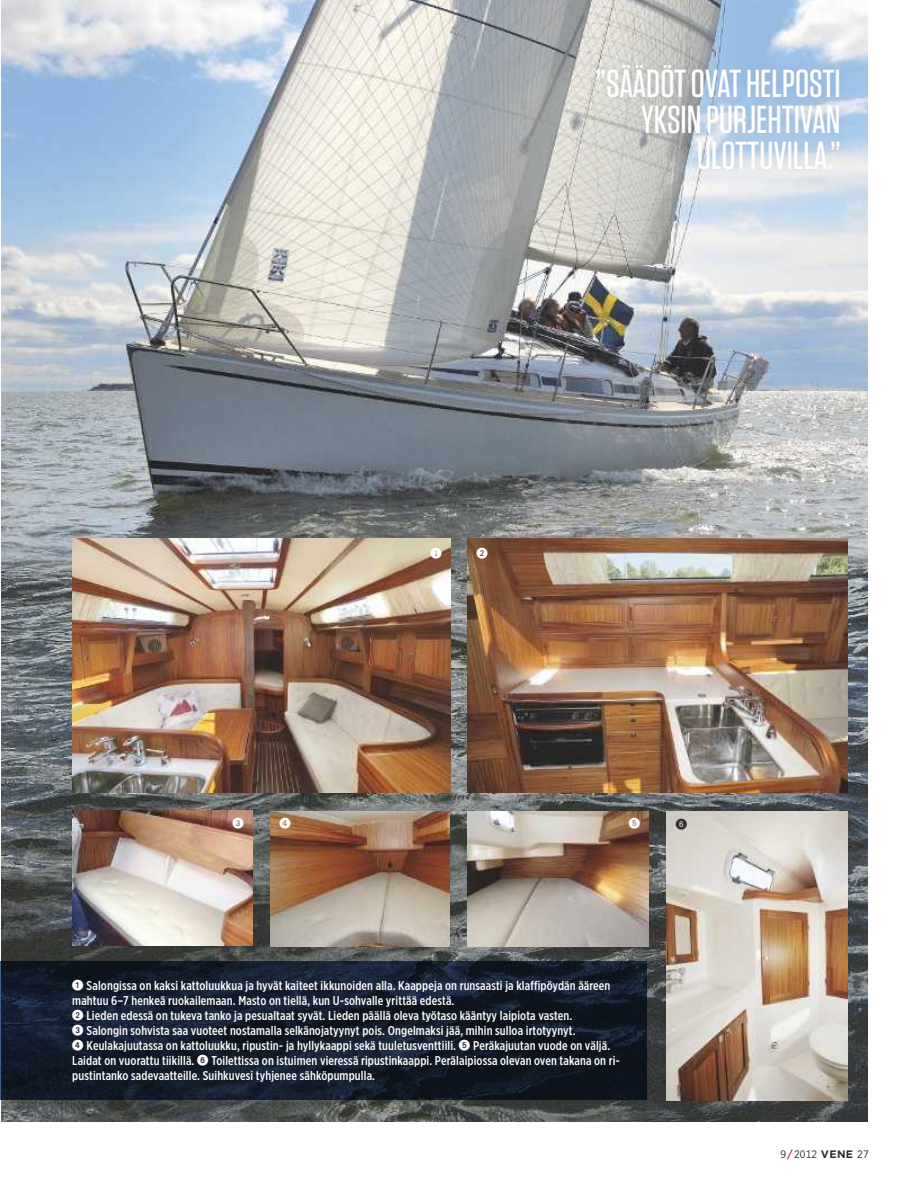
<style>
.page{position:relative;width:923px;height:1191px;background:#fff}
.page>*{position:absolute;margin:0;border:0;box-sizing:border-box;transform-origin:0 0}
.t1{font:500 39px/36px "Tungsten";color:#fefefe;text-align:right}
.t2{font:500 12.75px/15px "Gotham X Narrow";letter-spacing:.01em;color:#fefefe}
.t3{font:10.8px "Gotham Narrow";letter-spacing:.01em;color:#2e2e2d}
.s1{font-family:"Gotham";font-weight:500;color:#c32339}
.s2{font-family:"Gotham";font-weight:700}
</style>
<div class="page">
<img style="left:1px;top:595px;width:866px;height:526px">
<img style="left:1px;top:0;width:866px;height:595px">
<svg style="left:1px;top:961px;width:646px;height:139px;background:#131c2b"></svg>
<div style="left:588px;top:56px;width:259px;height:121px;background:#2e2e2d;opacity:.1"></div>
<img style="left:72px;top:539px;width:379px;height:254px">
<img style="left:468px;top:539px;width:379px;height:254px">
<img style="left:667px;top:811px;width:180px;height:289px">
<img style="left:72px;top:810px;width:181px;height:136px">
<img style="left:270px;top:811px;width:179px;height:135px">
<img style="left:468px;top:811px;width:180px;height:135px">
<svg style="left:430px;top:547px;width:11px;height:11px"></svg>
<svg style="left:476px;top:547px;width:11px;height:11px"></svg>
<svg style="left:629px;top:817px;width:11px;height:11px"></svg>
<svg style="left:676px;top:818px;width:11px;height:11px"></svg>
<svg style="left:72px;top:979px;width:11px;height:11px"></svg>
<svg style="left:72px;top:1009px;width:11px;height:11px"></svg>
<svg style="left:459px;top:1039px;width:11px;height:11px"></svg>
<svg style="left:197px;top:1054px;width:11px;height:11px"></svg>
<svg style="left:233px;top:817px;width:11px;height:11px"></svg>
<svg style="left:280px;top:818px;width:11px;height:11px"></svg>
<h1 class="t1" style="left:596px;top:66px;width:246px">”SÄÄDÖT OVAT HELPOSTI<br>YKSIN PURJEHTIVAN<br>ULOTTUVILLA.”</h1>
<p class="t2" style="left:87px;top:977px;width:525px">Salongissa on kaksi kattoluukkua ja hyvät kaiteet ikkunoiden alla. Kaappeja on runsaasti ja klaffipöydän ääreen</p>
<p class="t2" style="left:72px;top:992px;width:384px">mahtuu 6–7 henkeä ruokailemaan. Masto on tiellä, kun U-sohvalle yrittää edestä.</p>
<p class="t2" style="left:87px;top:1007px;width:487px">Lieden edessä on tukeva tanko ja pesualtaat syvät. Lieden päällä oleva työtaso kääntyy laipiota vasten.</p>
<p class="t2" style="left:72px;top:1022px;width:505px">✓ Salongin sohvista saa vuoteet nostamalla selkänojatyynyt pois. Ongelmaksi jää, mihin sulloa irtotyynyt.</p>
<p class="t2" style="left:72px;top:1037px;width:385px">✔ Keulakajuutassa on kattoluukku, ripustin- ja hyllykaappi sekä tuuletusventtiili.</p>
<p class="t2" style="left:473px;top:1037px;width:139px">Peräkajuutan vuode on väljä.</p>
<p class="t2" style="left:72px;top:1052px;width:124px">Laidat on vuorattu tiikillä.</p>
<p class="t2" style="left:72px;top:1052px;width:549px;text-indent:139px">Toilettissa on istuimen vieressä ripustinkaappi. Perälaipiossa olevan oven takana on ri&shy;pustintanko sadevaatteille. Suihkuvesi tyhjenee sähköpumpulla.</p>
<p class="t3" style="left:780px;top:1147px;width:90px">9 <span class="s1">/</span> 2012 <span class="s2">VENE</span> 27</p>
</div>
